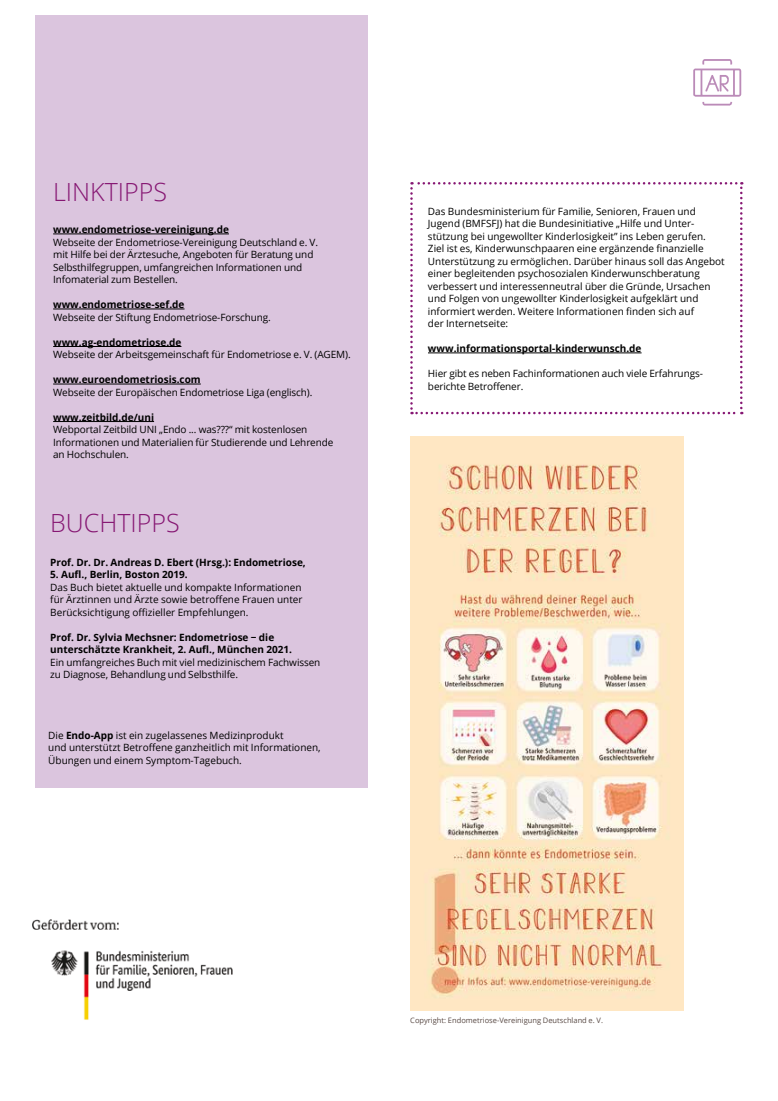
<style>
.page{position:relative;width:778px;height:1101px;background:#fff}
.page>*{position:absolute;margin:0;border:0;box-sizing:border-box;transform-origin:0 0}
.t1{font:300 25px "Open Sans";color:#861773}
.t2{font:10px/12.5px "Open Sans";color:#000}
.t3{font:700 10px/12.5px "Open Sans";color:#000}
.t4{font:7.5px "Open Sans";color:#5a4b46}
.s1{font-weight:700}
</style>
<div class="page">
<img style="left:410px;top:436px;width:273px;height:574px">
<div style="left:35px;top:15px;width:333px;height:772px;background:#dbc5de"></div>
<svg style="left:410px;top:182px;width:332px;height:232px"></svg>
<hr style="left:53px;top:233px;width:176px;height:1px;background:#000">
<hr style="left:53px;top:308px;width:131px;height:1px;background:#000">
<hr style="left:53px;top:346px;width:128px;height:1px;background:#000">
<hr style="left:53px;top:383px;width:148px;height:1px;background:#000">
<hr style="left:53px;top:421px;width:101px;height:1px;background:#000">
<img style="left:32px;top:919px;width:201px;height:101px">
<img style="left:693px;top:59px;width:49px;height:47px">
<h1 class="t1" style="left:53px;top:175px;width:115px">LINKTIPPS</h1>
<p class="t3" style="left:53px;top:223px;width:177px">www.endometriose-vereinigung.de</p>
<p class="t2" style="left:53px;top:235px;width:266px">Webseite der Endometriose-Vereinigung Deutschland e. V. mit Hilfe bei der Ärztesuche, Angeboten für Beratung und Selbsthilfegruppen, umfangreichen Informationen und Infomaterial zum Bestellen.</p>
<p class="t3" style="left:53px;top:298px;width:133px">www.endometriose-sef.de</p>
<p class="t2" style="left:53px;top:310px;width:219px">Webseite der Stiftung Endometriose-Forschung.</p>
<p class="t3" style="left:53px;top:335px;width:130px">www.ag-endometriose.de</p>
<p class="t2" style="left:53px;top:348px;width:299px">Webseite der Arbeitsgemeinschaft für Endometriose e. V. (AGEM).</p>
<p class="t3" style="left:53px;top:373px;width:149px">www.euroendometriosis.com</p>
<p class="t2" style="left:53px;top:385px;width:261px">Webseite der Europäischen Endometriose Liga (englisch).</p>
<p class="t3" style="left:53px;top:410px;width:102px">www.zeitbild.de/uni</p>
<p class="t2" style="left:53px;top:423px;width:282px">Webportal Zeitbild UNI „Endo ... was???“ mit kostenlosen<br>Informationen und Materialien für Studierende und Lehrende an Hochschulen.</p>
<h1 class="t1" style="left:50px;top:505px;width:131px">BUCHTIPPS</h1>
<p class="t3" style="left:50px;top:555px;width:257px">Prof. Dr. Dr. Andreas D. Ebert (Hrsg.): Endometriose,</p>
<p class="t3" style="left:50px;top:568px;width:139px">5. Aufl., Berlin, Boston 2019.</p>
<p class="t2" style="left:50px;top:580px;width:254px;text-align:justify">Das Buch bietet aktuelle und kompakte Informationen für Ärztinnen und Ärzte sowie betroffene Frauen unter Berücksichtigung offizieller Empfehlungen.</p>
<p class="t3" style="left:50px;top:630px;width:243px">Prof. Dr. Sylvia Mechsner: Endometriose − die unterschätzte Krankheit, 2. Aufl., München 2021.</p>
<p class="t2" style="left:50px;top:655px;width:272px">Ein umfangreiches Buch mit viel medizinischem Fachwissen zu Diagnose, Behandlung und Selbsthilfe.</p>
<p class="t2" style="left:48px;top:728px;width:274px">Die <span class="s1">Endo-App</span> ist ein zugelassenes Medizinprodukt<br>und unterstützt Betroffene ganzheitlich mit Informationen,<br>Übungen und einem Symptom-Tagebuch.</p>
<p class="t2" style="left:428px;top:204px;width:298px">Das Bundesministerium für Familie, Senioren, Frauen und Jugend (BMFSFJ) hat die Bundesinitiative „Hilfe und Unter&shy;stützung bei ungewollter Kinderlosigkeit” ins Leben gerufen.<br>Ziel ist es, Kinderwunschpaaren eine ergänzende finanzielle Unterstützung zu ermöglichen. Darüber hinaus soll das Angebot einer begleitenden psychosozialen Kinderwunschberatung verbessert und interessenneutral über die Gründe, Ursachen und Folgen von ungewollter Kinderlosigkeit aufgeklärt und informiert werden. Weitere Informationen finden sich auf<br>der Internetseite:</p>
<p class="t3" style="left:428px;top:342px;width:215px">www.informationsportal-kinderwunsch.de</p>
<p class="t2" style="left:428px;top:367px;width:276px">Hier gibt es neben Fachinformationen auch viele Erfahrungs&shy;berichte Betroffener.</p>
<p class="t4" style="left:410px;top:1015px;width:194px">Copyright: Endometriose-Vereinigung Deutschland e. V.</p>
</div>
